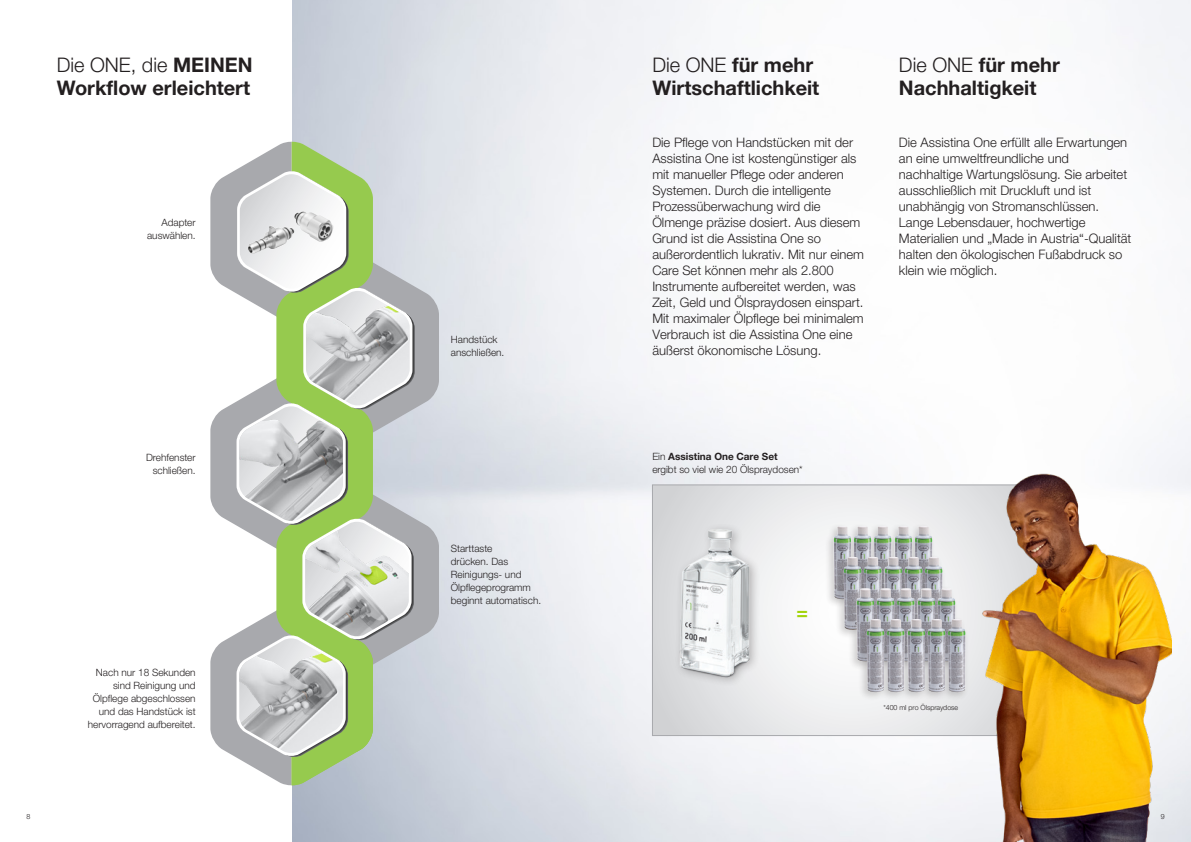
<style>
.page{position:relative;width:1191px;height:842px;background:#fff}
.page>*{position:absolute;margin:0;border:0;box-sizing:border-box;transform-origin:0 0}
.t1{font:700 20px/23px "Helvetica Neue World 75";color:#231f20}
.t2{font:20px "Helvetica Neue World 45 Lt";color:#231f20}
.t3{font:700 19.3px "Helvetica Neue World 75";color:#a2d40a}
.t4{font:13px/16px "Helvetica Neue World 45 Lt";color:#231f20}
.t5{font:10px/13px "Helvetica Neue World 45 Lt";color:#231f20;text-align:right}
.t6{font:700 10px "Helvetica Neue World 75";color:#231f20}
.t7{font:7px "Helvetica Neue World 45 Lt";color:#231f20}
.s1{font-family:"Helvetica Neue World 75";font-weight:700}
.s2{font-family:"Helvetica Neue World 45 Lt";font-weight:400}
</style>
<div class="page">
<img style="left:292px;top:0;width:899px;height:842px">
<svg style="left:210px;top:142px;width:229px;height:643px"></svg>
<img style="left:305px;top:530px;width:104px;height:107px">
<svg style="left:652px;top:485px;width:325px;height:251px"></svg>
<img style="left:977px;top:431px;width:194px;height:411px">
<div style="left:824px;top:523px;width:111px;height:85px;background:#231f20;opacity:.2"></div>
<img style="left:833px;top:526px;width:18px;height:74px">
<img style="left:853px;top:526px;width:18px;height:27px">
<img style="left:874px;top:526px;width:17px;height:27px">
<img style="left:894px;top:526px;width:18px;height:27px">
<img style="left:914px;top:526px;width:18px;height:27px">
<div style="left:834px;top:553px;width:112px;height:86px;background:#231f20;opacity:.2"></div>
<img style="left:843px;top:557px;width:18px;height:73px">
<img style="left:864px;top:557px;width:17px;height:28px">
<img style="left:884px;top:557px;width:18px;height:28px">
<img style="left:904px;top:557px;width:18px;height:28px">
<img style="left:925px;top:557px;width:17px;height:28px">
<div style="left:847px;top:585px;width:111px;height:85px;background:#231f20;opacity:.2"></div>
<img style="left:856px;top:588px;width:18px;height:74px">
<img style="left:876px;top:588px;width:18px;height:28px">
<img style="left:897px;top:588px;width:17px;height:28px">
<img style="left:917px;top:588px;width:18px;height:28px">
<img style="left:937px;top:588px;width:18px;height:28px">
<div style="left:857px;top:616px;width:112px;height:85px;background:#231f20;opacity:.2"></div>
<img style="left:866px;top:619px;width:18px;height:73px">
<img style="left:887px;top:619px;width:17px;height:73px">
<img style="left:907px;top:619px;width:18px;height:73px">
<img style="left:927px;top:619px;width:18px;height:73px">
<img style="left:948px;top:619px;width:17px;height:73px">
<img style="left:663px;top:510px;width:98px;height:188px">
<h1 class="t2" style="left:57px;top:53px;width:197px">Die ONE, die <span class="s1">MEINEN</span></h1>
<h1 class="t1" style="left:57px;top:77px;width:195px">Workflow erleichtert</h1>
<p class="t5" style="left:147px;top:216px;width:50px">Adapter auswählen.</p>
<p class="t5" style="left:146px;top:451px;width:51px">Drehfenster schließen.</p>
<p class="t5" style="left:88px;top:666px;width:109px">Nach nur 18 Sekunden sind Reinigung und<br>Ölpflege abgeschlossen und das Handstück ist hervorragend aufbereitet.</p>
<p class="t5" style="left:451px;top:333px;width:55px;text-align:left">Handstück anschließen.</p>
<p class="t5" style="left:451px;top:542px;width:92px;text-align:left">Starttaste<br>drücken. Das<br>Reinigungs- und<br>Ölpflegeprogramm beginnt automatisch.</p>
<h1 class="t1" style="left:652px;top:54px;width:168px"><span class="s2">Die ONE</span> für mehr<br>Wirtschaftlichkeit</h1>
<p class="t4" style="left:652px;top:134px;width:213px">Die Pflege von Handstücken mit der Assistina One ist kostengünstiger als mit manueller Pflege oder anderen Systemen. Durch die intelligente Prozessüberwachung wird die Ölmenge präzise dosiert. Aus diesem Grund ist die Assistina One so außerordentlich lukrativ. Mit nur einem Care Set können mehr als 2.800<br>Instrumente aufbereitet werden, was Zeit, Geld und Ölspraydosen einspart.<br>Mit maximaler Ölpflege bei minimalem Verbrauch ist die Assistina One eine äußerst ökonomische Lösung.</p>
<h1 class="t1" style="left:899px;top:54px;width:162px"><span class="s2">Die ONE</span> für mehr<br>Nachhaltigkeit</h1>
<p class="t4" style="left:899px;top:134px;width:234px">Die Assistina One erfüllt alle Erwartungen an eine umweltfreundliche und nachhaltige Wartungslösung. Sie arbeitet ausschließlich mit Druckluft und ist unabhängig von Stromanschlüssen.<br>Lange Lebensdauer, hochwertige Materialien und „Made in Austria“-Qualität halten den ökologischen Fußabdruck so klein wie möglich.</p>
<p class="t6" style="left:652px;top:451px;width:127px"><span class="s2">Ein</span> Assistina One Care Set</p>
<p class="t5" style="left:652px;top:463px;width:152px">ergibt so viel wie 20 Ölspraydosen*</p>
<h2 class="t3" style="left:796px;top:600px;width:13px">=</h2>
<p class="t7" style="left:883px;top:703px;width:76px">*400 ml pro Ölspraydose</p>
<p class="t7" style="left:26px;top:812px;width:5px">8</p>
<p class="t7" style="left:1160px;top:812px;width:5px">9</p>
</div>
